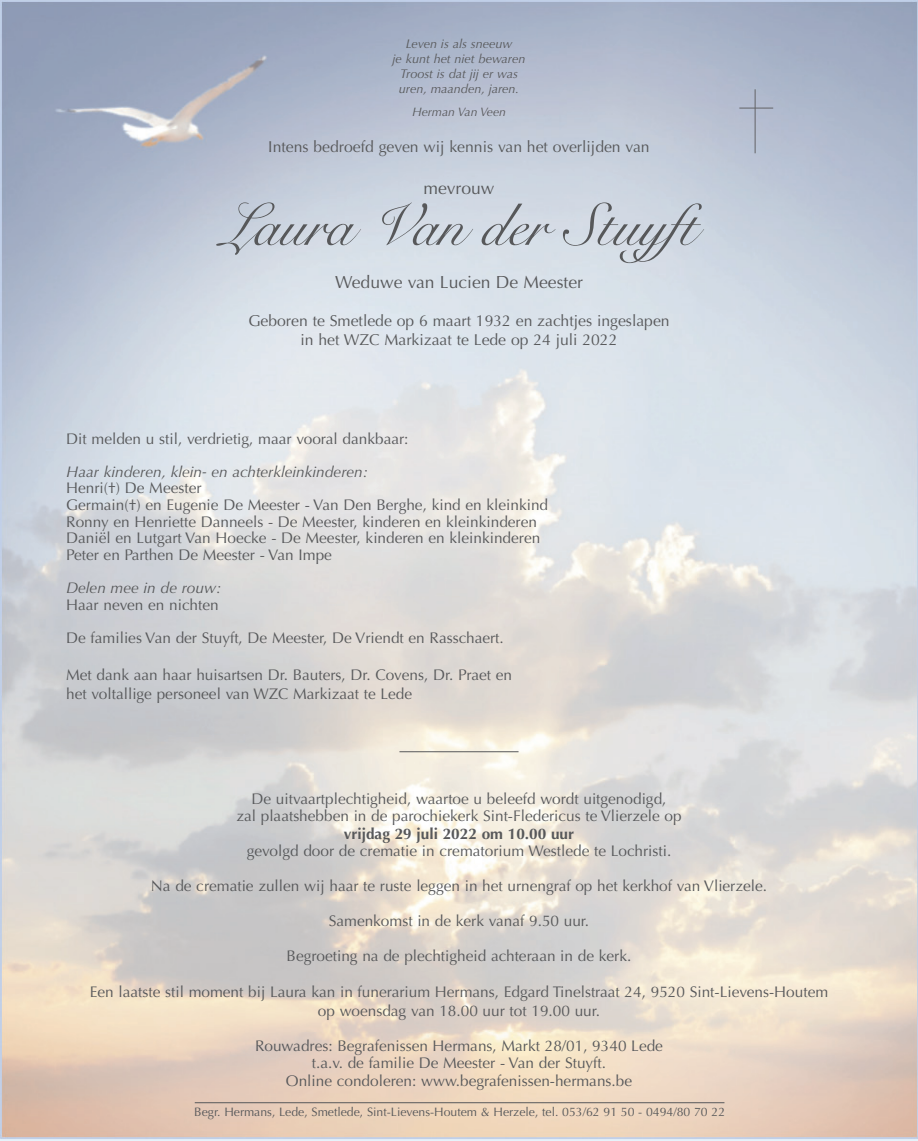
<style>
.page{position:relative;width:918px;height:1141px;background:#fff}
.page>*{position:absolute;margin:0;border:0;box-sizing:border-box;transform-origin:0 0}
.t1{font:59.5px "Snell Roundhand";color:#57585a}
.t2{font:17.5px "Optima";color:#57585a}
.t3{font:15.75px/18.9px "Optima";color:#57585a;text-align:center}
.t4{font:15.4px/16.6px "Optima";color:#57585a}
.t5{font:italic 15.4px "Optima";color:#57585a}
.t6{font:700 15.4px "Optima";color:#57585a}
.t7{font:italic 12.6px/15px "Optima";color:#57585a;text-align:center}
.t8{font:12.25px "Optima";color:#57585a}
.t9{font:italic 12.25px "Optima";color:#57585a}
</style>
<div class="page">
<hr style="left:399px;top:751px;width:119px;height:1px;background:#57585a">
<hr style="left:195px;top:1102px;width:529px;height:1px;background:#57585a">
<hr style="left:755px;top:89px;width:1px;height:64px;background:#636366">
<hr style="left:739px;top:108px;width:34px;height:1px;background:#636366">
<p class="t7" style="left:392px;top:36px;width:134px">Leven is als sneeuw<br>je kunt het niet bewaren<br>Troost is dat jij er was uren, maanden, jaren.</p>
<p class="t9" style="left:412px;top:105px;width:95px">Herman Van Veen</p>
<p class="t3" style="left:268px;top:137px;width:383px">Intens bedroefd geven wij kennis van het overlijden van</p>
<p class="t2" style="left:423px;top:178px;width:72px">mevrouw</p>
<h1 class="t1" style="left:221px;top:178px;width:515px">Laura Van der Stuyft</h1>
<p class="t2" style="left:335px;top:272px;width:249px">Weduwe van Lucien De Meester</p>
<p class="t3" style="left:248px;top:312px;width:423px">Geboren te Smetlede op 6 maart 1932 en zachtjes ingeslapen in het WZC Markizaat te Lede op 24 juli 2022</p>
<p class="t4" style="left:66px;top:430px;width:344px">Dit melden u stil, verdrietig, maar vooral dankbaar:</p>
<p class="t5" style="left:66px;top:463px;width:303px">Haar kinderen, klein- en achterkleinkinderen:</p>
<p class="t4" style="left:66px;top:480px;width:483px">Henri(†) De Meester<br>Germain(†) en Eugenie De Meester - Van Den Berghe, kind en kleinkind Ronny en Henriette Danneels - De Meester, kinderen en kleinkinderen Daniël en Lutgart Van Hoecke - De Meester, kinderen en kleinkinderen Peter en Parthen De Meester - Van Impe</p>
<p class="t5" style="left:66px;top:579px;width:156px">Delen mee in de rouw:</p>
<p class="t4" style="left:66px;top:588px;width:439px;line-height:33.2px">Haar neven en nichten<br>De families Van der Stuyft, De Meester, De Vriendt en Rasschaert.</p>
<p class="t4" style="left:66px;top:666px;width:447px;line-height:18.6px">Met dank aan haar huisartsen Dr. Bauters, Dr. Covens, Dr. Praet en het voltallige personeel van WZC Markizaat te Lede</p>
<p class="t4" style="left:236px;top:790px;width:447px;line-height:17.5px;text-align:center">De uitvaartplechtigheid, waartoe u beleefd wordt uitgenodigd,<br>zal plaatshebben in de parochiekerk Sint-Fledericus te Vlierzele op</p>
<p class="t6" style="left:344px;top:824px;width:232px">vrijdag 29 juli 2022 om 10.00 uur</p>
<p class="t4" style="left:247px;top:843px;width:426px">gevolgd door de crematie in crematorium Westlede te Lochristi.</p>
<p class="t4" style="left:151px;top:878px;width:617px">Na de crematie zullen wij haar te ruste leggen in het urnengraf op het kerkhof van Vlierzele.</p>
<p class="t4" style="left:329px;top:913px;width:262px">Samenkomst in de kerk vanaf 9.50 uur.</p>
<p class="t4" style="left:287px;top:948px;width:346px">Begroeting na de plechtigheid achteraan in de kerk.</p>
<p class="t4" style="left:90px;top:983px;width:740px;line-height:18.6px;text-align:center">Een laatste stil moment bij Laura kan in funerarium Hermans, Edgard Tinelstraat 24, 9520 Sint-Lievens-Houtem op woensdag van 18.00 uur tot 19.00 uur.</p>
<p class="t4" style="left:255px;top:1037px;width:409px;line-height:17.5px;text-align:center">Rouwadres: Begrafenissen Hermans, Markt 28/01, 9340 Lede t.a.v. de familie De Meester - Van der Stuyft.<br>Online condoleren: www.begrafenissen-hermans.be</p>
<p class="t8" style="left:194px;top:1105px;width:532px">Begr. Hermans, Lede, Smetlede, Sint-Lievens-Houtem &amp; Herzele, tel. 053/62 91 50 - 0494/80 70 22</p>
</div>
